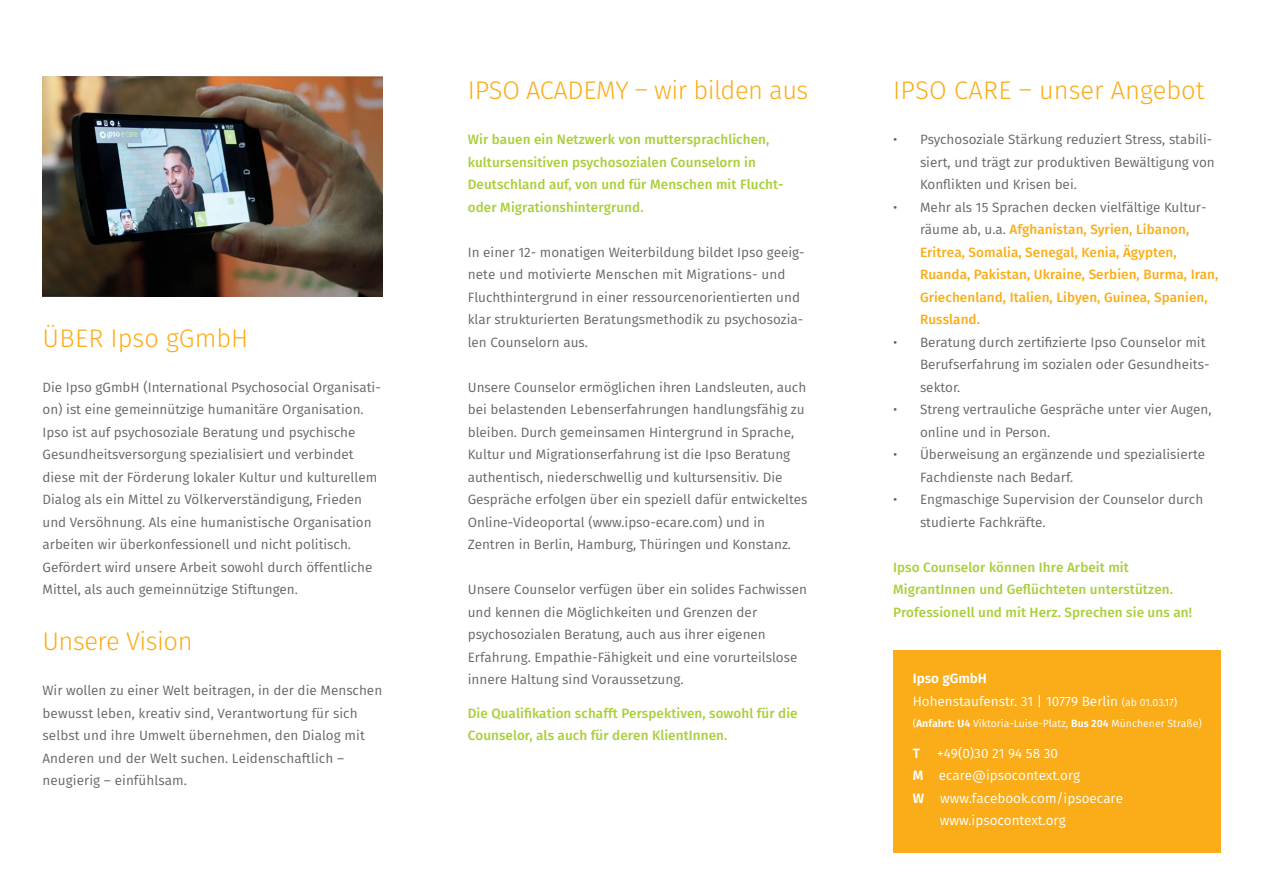
<style>
.page{position:relative;width:1263px;height:893px;background:#fff}
.page>*{position:absolute;margin:0;border:0;box-sizing:border-box;transform-origin:0 0}
.t1{font:300 25.5px "Fira Sans";letter-spacing:-.01em;color:#faad19}
.t2{font:13.5px/22.5px "Fira Sans";color:#64666a}
.t3{font:500 13.5px/22.5px "Fira Sans";letter-spacing:.005em;color:#a9cf3a}
.t4{font:500 13.5px/22.5px "Fira Sans";letter-spacing:.005em;color:#faad19}
.t5{font:13.5px/22.5px "Fira Sans";color:#fff}
.t6{font:600 13.5px "Fira Sans";color:#fff}
.t7{font:10.5px "Fira Sans";color:#fff}
.s1{font-weight:400;color:#64666a}
.s2{font-weight:600}
.s3{font-size:10.5px}
</style>
<div class="page">
<div style="left:893px;top:650px;width:327px;height:203px;background:#faad19"></div>
<img style="left:43px;top:77px;width:340px;height:220px">
<h1 class="t1" style="left:43px;top:320px;width:207px">ÜBER Ipso gGmbH</h1>
<p class="t2" style="left:43px;top:375px;width:340px">Die Ipso gGmbH (International Psychosocial Organisati&shy;on) ist eine gemeinnützige humanitäre Organisation.<br>Ipso ist auf psychosoziale Beratung und psychische Gesundheitsversorgung spezialisiert und verbindet diese mit der Förderung lokaler Kultur und kulturellem Dialog als ein Mittel zu Völkerverständigung, Frieden und Versöhnung. Als eine humanistische Organisation arbeiten wir überkonfessionell und nicht politisch.<br>Gefördert wird unsere Arbeit sowohl durch öffentliche Mittel, als auch gemeinnützige Stiftungen.</p>
<h1 class="t1" style="left:43px;top:623px;width:152px">Unsere Vision</h1>
<p class="t2" style="left:43px;top:679px;width:341px">Wir wollen zu einer Welt beitragen, in der die Menschen bewusst leben, kreativ sind, Verantwortung für sich selbst und ihre Umwelt übernehmen, den Dialog mit Anderen und der Welt suchen. Leidenschaftlich – neugierig – einfühlsam.</p>
<h1 class="t1" style="left:468px;top:72px;width:342px">IPSO ACADEMY – wir bilden aus</h1>
<p class="t3" style="left:468px;top:127px;width:317px">Wir bauen ein Netzwerk von muttersprachlichen, kultursensitiven psychosozialen Counselorn in Deutschland auf, von und für Menschen mit Flucht&shy;oder Migrationshintergrund.</p>
<p class="t2" style="left:468px;top:240px;width:338px">In einer 12- monatigen Weiterbildung bildet Ipso geeig&shy;nete und motivierte Menschen mit Migrations- und Fluchthintergrund in einer ressourcenorientierten und klar strukturierten Beratungsmethodik zu psychosozia&shy;len Counselorn aus.</p>
<p class="t2" style="left:468px;top:375px;width:341px">Unsere Counselor ermöglichen ihren Landsleuten, auch bei belastenden Lebenserfahrungen handlungsfähig zu bleiben. Durch gemeinsamen Hintergrund in Sprache, Kultur und Migrationserfahrung ist die Ipso Beratung authentisch, niederschwellig und kultursensitiv. Die Gespräche erfolgen über ein speziell dafür entwickeltes Online-Videoportal (www.ipso-ecare.com) und in Zentren in Berlin, Hamburg, Thüringen und Konstanz.</p>
<p class="t2" style="left:468px;top:578px;width:341px">Unsere Counselor verfügen über ein solides Fachwissen und kennen die Möglichkeiten und Grenzen der psychosozialen Beratung, auch aus ihrer eigenen Erfahrung. Empathie-Fähigkeit und eine vorurteilslose innere Haltung sind Voraussetzung.</p>
<p class="t3" style="left:468px;top:701px;width:331px">Die Qualifikation schafft Perspektiven, sowohl für die<br>Counselor, als auch für deren KlientInnen.</p>
<h1 class="t1" style="left:893px;top:72px;width:313px">IPSO CARE – unser Angebot</h1>
<p class="t2" style="left:920px;top:128px;width:296px;text-indent:-27px">• Psychosoziale Stärkung reduziert Stress, stabili&shy;siert, und trägt zur produktiven Bewältigung von<br>Konflikten und Krisen bei.</p>
<p class="t4" style="left:920px;top:195px;width:300px;text-indent:-27px"><span class="s1">• Mehr als 15 Sprachen decken vielfältige Kultur&shy;räume ab, u.a.</span> Afghanistan, Syrien, Libanon, Eritrea, Somalia, Senegal, Kenia, Ägypten, Ruanda, Pakistan, Ukraine, Serbien, Burma, Iran, Griechenland, Italien, Libyen, Guinea, Spanien, Russland.</p>
<p class="t2" style="left:920px;top:330px;width:291px;text-indent:-27px">• Beratung durch zertifizierte Ipso Counselor mit<br>Berufserfahrung im sozialen oder Gesundheits&shy;sektor.</p>
<p class="t2" style="left:920px;top:398px;width:293px;text-indent:-27px">• Streng vertrauliche Gespräche unter vier Augen, online und in Person.</p>
<p class="t2" style="left:920px;top:443px;width:287px;text-indent:-27px">• Überweisung an ergänzende und spezialisierte<br>Fachdienste nach Bedarf.</p>
<p class="t2" style="left:920px;top:488px;width:285px;text-indent:-27px">• Engmaschige Supervision der Counselor durch studierte Fachkräfte.</p>
<p class="t3" style="left:893px;top:555px;width:300px">Ipso Counselor können Ihre Arbeit mit<br>MigrantInnen und Geflüchteten unterstützen.<br>Professionell und mit Herz. Sprechen sie uns an!</p>
<p class="t5" style="left:913px;top:667px;width:266px"><span class="s2">Ipso gGmbH<br></span>Hohenstaufenstr. 31 | 10779 Berlin <span class="s3">(ab 01.03.17)</span></p>
<p class="t7" style="left:913px;top:715px;width:291px">(<span class="s2">Anfahrt: U4</span> Viktoria-Luise-Platz, <span class="s2">Bus 204</span> Münchener Straße)</p>
<p class="t6" style="left:913px;top:742px;width:9px">T</p>
<p class="t5" style="left:937px;top:742px;width:122px">+49(0)30 21 94 58 30</p>
<p class="t5" style="left:913px;top:764px;width:169px"><span class="s2">M</span> ecare@ipsocontext.org</p>
<p class="t5" style="left:913px;top:787px;width:212px"><span class="s2">W</span> www.facebook.com/ipsoecare</p>
<p class="t5" style="left:940px;top:809px;width:127px">www.ipsocontext.org</p>
</div>
